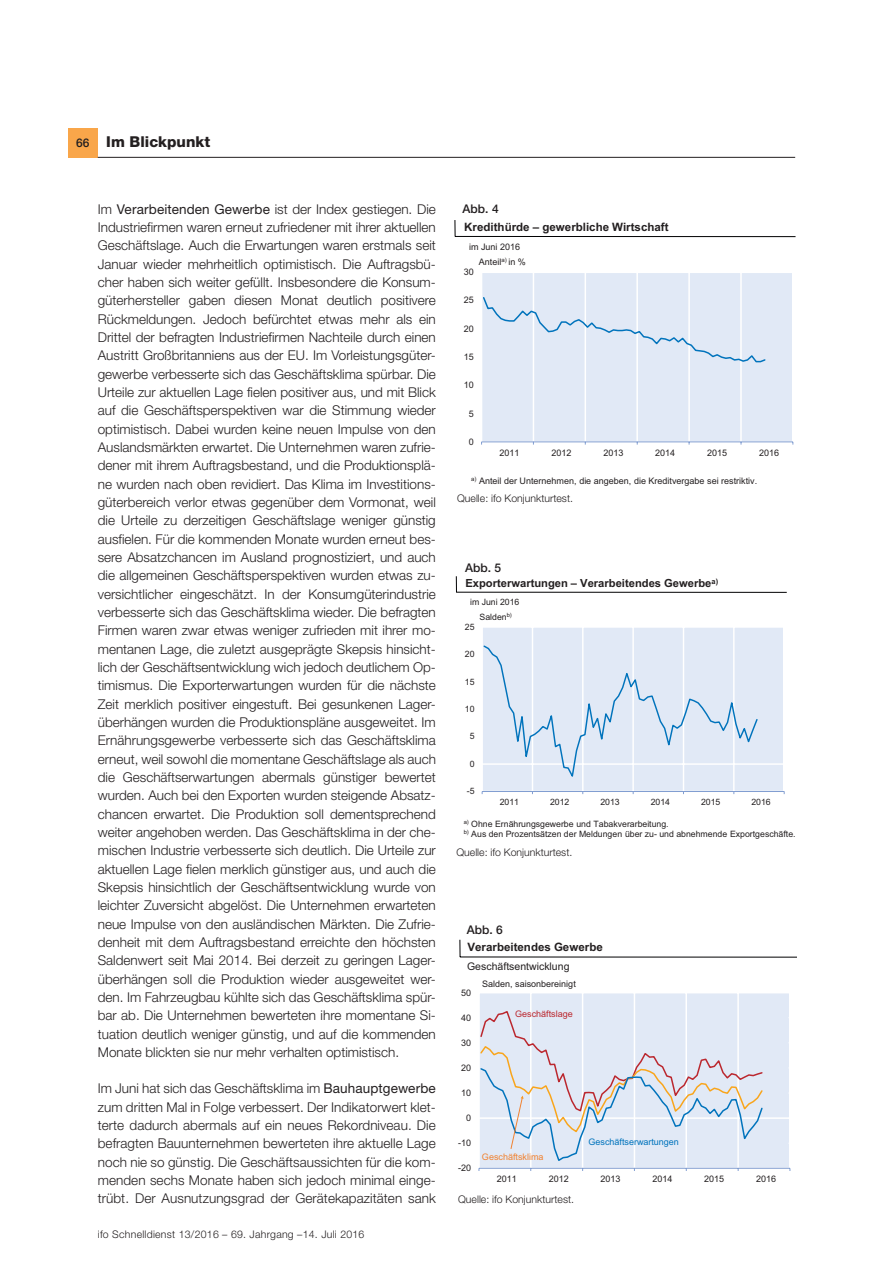
<style>
.page{position:relative;width:893px;height:1263px;background:#fff}
.page>*{position:absolute;margin:0;border:0;box-sizing:border-box;transform-origin:0 0}
.t1{font:800 15px "Helvetica Neue LT Std";color:#231f20}
.Fliesstext{font:300 13.5px/18.3px "Helvetica Neue LT Std";color:#231f20}
.fett_8pt{font:500 12px "Helvetica Neue LT Std";color:#231f20}
.t2{font:700 11.55px "Arial";color:#231f20}
.t3{font:700 11.25px "Arial";color:#231f20}
.Literatur{font:300 10.5px "Helvetica Neue LT Std";color:#231f20}
.Literatur-2{font:300 10.5px "Helvetica Neue LT Std";letter-spacing:.025em;color:#231f20}
.t4{font:10.5px "Arial";color:#231f20}
.t5{font:9px "Arial";color:#231f20}
.t6{font:9px "Arial";color:#0073bc}
.t7{font:9px "Arial";color:#f18230}
.t8{font:9px "Arial";color:#bb272e}
.t9{font:8.7px/10.1px "Arial";color:#231f20}
.s1{font-weight:500;font-size:12px}
.s2{font-weight:400}
</style>
<div class="page">
<div style="left:68px;top:128px;width:30px;height:30px;background:#f9a64a"></div>
<hr style="left:98px;top:157px;width:697px;height:1px;background:#231f20">
<div style="left:482px;top:273px;width:311px;height:169px;background:#e1e9f6"></div>
<hr style="left:482px;top:442px;width:311px;height:1px;background:#829ed1">
<svg style="left:482px;top:296px;width:285px;height:67px;background:#dbe6f4"></svg>
<svg style="left:455px;top:220px;width:1px;height:16px"></svg>
<hr style="left:455px;top:236px;width:340px;height:1px;background:#000002">
<div style="left:483px;top:628px;width:301px;height:165px;background:#e1e9f6"></div>
<hr style="left:482px;top:791px;width:302px;height:1px;background:#829ed1">
<svg style="left:483px;top:644px;width:276px;height:137px;background:#dae5f4"></svg>
<svg style="left:456px;top:576px;width:1px;height:16px"></svg>
<hr style="left:456px;top:592px;width:331px;height:1px;background:#000002">
<svg style="left:478px;top:993px;width:312px;height:177px;background:#e3eaf6"></svg>
<hr style="left:479px;top:1117px;width:311px;height:2px;background:#fff">
<hr style="left:479px;top:993px;width:1px;height:175px;background:#fff">
<hr style="left:479px;top:1168px;width:311px;height:1px;background:#829ed1">
<svg style="left:480px;top:1010px;width:284px;height:152px;background:#dde2ed"></svg>
<svg style="left:460px;top:940px;width:1px;height:17px"></svg>
<hr style="left:460px;top:957px;width:336px;height:1px;background:#000002">
<p class="t1" style="left:76px;top:132px;width:135px"><span class="s1">66</span> Im Blickpunkt</p>
<p class="Fliesstext" style="left:98px;top:200px;width:340px">Im <span class="s2">Verarbeitenden Gewerbe</span> ist der Index gestiegen. Die Industriefirmen waren erneut zufriedener mit ihrer aktuellen Geschäftslage. Auch die Erwartungen waren erstmals seit Januar wieder mehrheitlich optimistisch. Die Auftragsbü&shy;cher haben sich weiter gefüllt. Insbesondere die Konsum&shy;güterhersteller gaben diesen Monat deutlich positivere Rückmeldungen. Jedoch befürchtet etwas mehr als ein Drittel der befragten Industriefirmen Nachteile durch einen Austritt Großbritanniens aus der EU. Im Vorleistungsgüter&shy;gewerbe verbesserte sich das Geschäftsklima spürbar. Die Urteile zur aktuellen Lage fielen positiver aus, und mit Blick auf die Geschäftsperspektiven war die Stimmung wieder optimistisch. Dabei wurden keine neuen Impulse von den Auslandsmärkten erwartet. Die Unternehmen waren zufrie&shy;dener mit ihrem Auftragsbestand, und die Produktionsplä&shy;ne wurden nach oben revidiert. Das Klima im Investitions&shy;güterbereich verlor etwas gegenüber dem Vormonat, weil die Urteile zu derzeitigen Geschäftslage weniger günstig ausfielen. Für die kommenden Monate wurden erneut bes&shy;sere Absatzchancen im Ausland prognostiziert, und auch die allgemeinen Geschäftsperspektiven wurden etwas zu&shy;versichtlicher eingeschätzt. In der Konsumgüterindustrie verbesserte sich das Geschäftsklima wieder. Die befragten Firmen waren zwar etwas weniger zufrieden mit ihrer mo&shy;mentanen Lage, die zuletzt ausgeprägte Skepsis hinsicht&shy;lich der Geschäftsentwicklung wich jedoch deutlichem Op&shy;timismus. Die Exporterwartungen wurden für die nächste Zeit merklich positiver eingestuft. Bei gesunkenen Lager&shy;überhängen wurden die Produktionspläne ausgeweitet. Im Ernährungsgewerbe verbesserte sich das Geschäftsklima erneut, weil sowohl die momentane Geschäftslage als auch die Geschäftserwartungen abermals günstiger bewertet wurden. Auch bei den Exporten wurden steigende Absatz&shy;chancen erwartet. Die Produktion soll dementsprechend weiter angehoben werden. Das Geschäftsklima in der che&shy;mischen Industrie verbesserte sich deutlich. Die Urteile zur aktuellen Lage fielen merklich günstiger aus, und auch die Skepsis hinsichtlich der Geschäftsentwicklung wurde von leichter Zuversicht abgelöst. Die Unternehmen erwarteten neue Impulse von den ausländischen Märkten. Die Zufrie&shy;denheit mit dem Auftragsbestand erreichte den höchsten Saldenwert seit Mai 2014. Bei derzeit zu geringen Lager&shy;überhängen soll die Produktion wieder ausgeweitet wer&shy;den. Im Fahrzeugbau kühlte sich das Geschäftsklima spür&shy;bar ab. Die Unternehmen bewerteten ihre momentane Si&shy;tuation deutlich weniger günstig, und auf die kommenden Monate blickten sie nur mehr verhalten optimistisch.</p>
<p class="Fliesstext" style="left:98px;top:1079px;width:340px;text-align:justify">Im Juni hat sich das Geschäftsklima im <span class="s2">Bauhauptgewerbe </span>zum dritten Mal in Folge verbessert. Der Indikatorwert klet&shy;terte dadurch abermals auf ein neues Rekordniveau. Die befragten Bauunternehmen bewerteten ihre aktuelle Lage noch nie so günstig. Die Geschäftsaussichten für die kom&shy;menden sechs Monate haben sich jedoch minimal einge&shy;trübt. Der Ausnutzungsgrad der Gerätekapazitäten sank</p>
<p class="Literatur-2" style="left:98px;top:1228px;width:268px">ifo Schnelldienst 13/2016 – 69. Jahrgang –14. Juli 2016</p>
<p class="fett_8pt" style="left:463px;top:201px;width:38px">Abb. 4</p>
<p class="t2" style="left:464px;top:219px;width:206px">Kredithürde – gewerbliche Wirtschaft</p>
<p class="t5" style="left:479px;top:256px;width:49px">Anteil<sup>a)</sup> in %</p>
<p class="t5" style="left:469px;top:241px;width:52px">im Juni 2016</p>
<p class="t5" style="left:464px;top:266px;width:12px">30</p>
<p class="t5" style="left:464px;top:294px;width:12px">25</p>
<p class="t5" style="left:464px;top:323px;width:12px">20</p>
<p class="t5" style="left:464px;top:351px;width:12px">15</p>
<p class="t5" style="left:464px;top:379px;width:12px">10</p>
<p class="t5" style="left:469px;top:407px;width:7px">5</p>
<p class="t5" style="left:469px;top:436px;width:7px">0</p>
<p class="t5" style="left:500px;top:446px;width:21px">2011</p>
<p class="t5" style="left:551px;top:446px;width:21px">2012</p>
<p class="t5" style="left:603px;top:446px;width:21px">2013</p>
<p class="t5" style="left:655px;top:446px;width:21px">2014</p>
<p class="t5" style="left:707px;top:446px;width:21px">2015</p>
<p class="t5" style="left:759px;top:446px;width:21px">2016</p>
<p class="t5" style="left:471px;top:475px;width:288px"><sup>a)</sup> Anteil der Unternehmen, die angeben, die Kreditvergabe sei restriktiv.</p>
<p class="Literatur" style="left:457px;top:492px;width:117px">Quelle: ifo Konjunkturtest.</p>
<p class="fett_8pt" style="left:465px;top:561px;width:38px">Abb. 5</p>
<p class="t3" style="left:465px;top:575px;width:254px">Exporterwartungen – Verarbeitendes Gewerbe<sup>a)</sup></p>
<p class="t9" style="left:480px;top:611px;width:34px">Salden<sup>b)</sup></p>
<p class="t9" style="left:470px;top:597px;width:51px">im Juni 2016</p>
<p class="t9" style="left:465px;top:622px;width:11px">25</p>
<p class="t9" style="left:465px;top:649px;width:11px">20</p>
<p class="t9" style="left:465px;top:677px;width:11px">15</p>
<p class="t9" style="left:465px;top:704px;width:11px">10</p>
<p class="t9" style="left:470px;top:731px;width:6px">5</p>
<p class="t9" style="left:470px;top:759px;width:6px">0</p>
<p class="t9" style="left:467px;top:786px;width:9px">-5</p>
<p class="t9" style="left:500px;top:797px;width:21px">2011</p>
<p class="t9" style="left:550px;top:797px;width:21px">2012</p>
<p class="t9" style="left:600px;top:797px;width:21px">2013</p>
<p class="t9" style="left:651px;top:797px;width:21px">2014</p>
<p class="t9" style="left:701px;top:797px;width:21px">2015</p>
<p class="t9" style="left:751px;top:797px;width:21px">2016</p>
<p class="t9" style="left:464px;top:819px;width:333px"><sup>a)</sup> Ohne Ernährungsgewerbe und Tabakverarbeitung.<br><sup>b)</sup> Aus den Prozentsätzen der Meldungen über zu- und abnehmende Exportgeschäfte.</p>
<p class="Literatur" style="left:456px;top:846px;width:117px">Quelle: ifo Konjunkturtest.</p>
<p class="fett_8pt" style="left:467px;top:923px;width:38px">Abb. 6</p>
<p class="t2" style="left:467px;top:939px;width:137px">Verarbeitendes Gewerbe</p>
<p class="t5" style="left:482px;top:977px;width:95px">Salden, saisonbereinigt</p>
<p class="t4" style="left:467px;top:959px;width:104px">Geschäftsentwicklung</p>
<p class="t5" style="left:461px;top:986px;width:12px">50</p>
<p class="t5" style="left:461px;top:1011px;width:12px">40</p>
<p class="t5" style="left:461px;top:1037px;width:12px">30</p>
<p class="t5" style="left:461px;top:1062px;width:12px">20</p>
<p class="t5" style="left:461px;top:1087px;width:12px">10</p>
<p class="t5" style="left:466px;top:1112px;width:7px">0</p>
<p class="t5" style="left:458px;top:1137px;width:15px">-10</p>
<p class="t5" style="left:458px;top:1162px;width:15px">-20</p>
<p class="t8" style="left:515px;top:1007px;width:59px">Geschäftslage</p>
<p class="t7" style="left:482px;top:1150px;width:63px">Geschäftsklima</p>
<p class="t6" style="left:588px;top:1136px;width:92px">Geschäftserwartungen</p>
<p class="t5" style="left:497px;top:1173px;width:22px">2011</p>
<p class="t5" style="left:549px;top:1173px;width:22px">2012</p>
<p class="t5" style="left:601px;top:1173px;width:22px">2013</p>
<p class="t5" style="left:652px;top:1173px;width:22px">2014</p>
<p class="t5" style="left:704px;top:1173px;width:22px">2015</p>
<p class="t5" style="left:756px;top:1173px;width:22px">2016</p>
<p class="Literatur" style="left:458px;top:1193px;width:117px">Quelle: ifo Konjunkturtest.</p>
</div>
